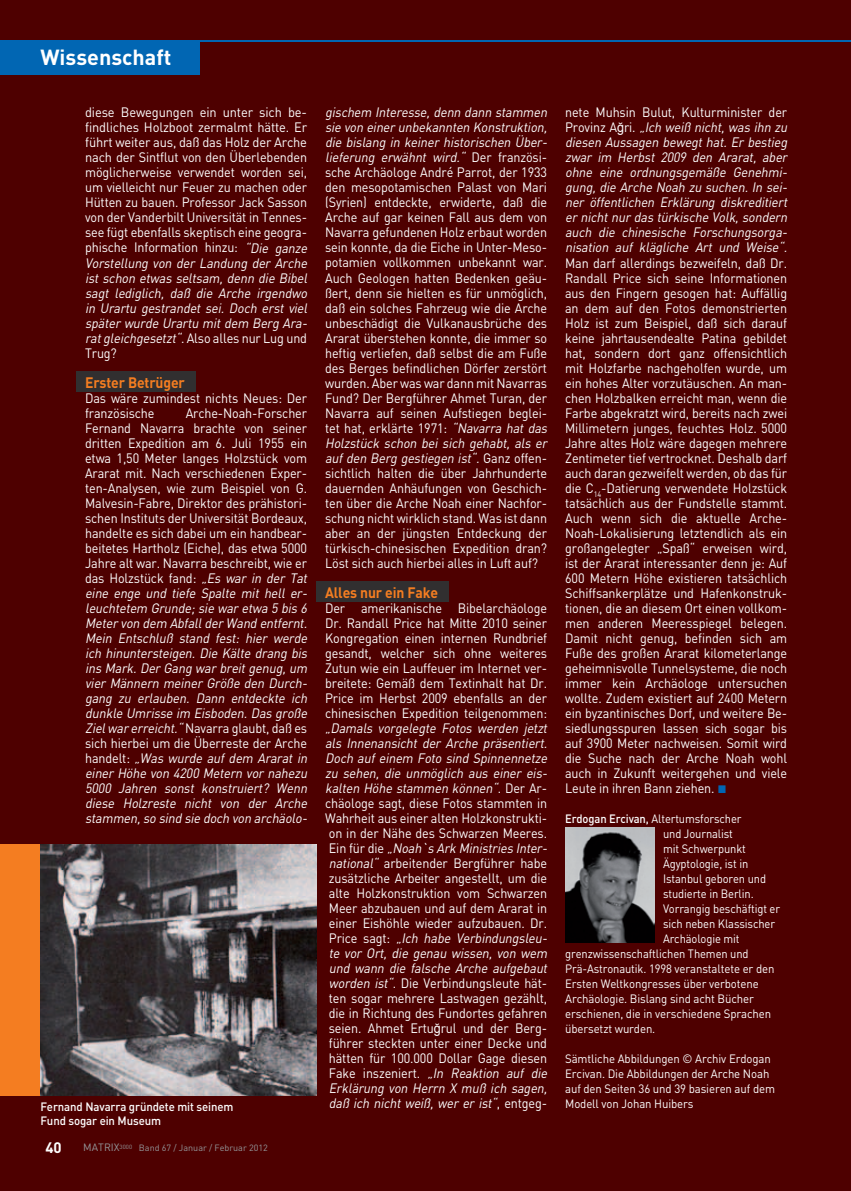
<style>
.page{position:relative;width:851px;height:1191px;background:#fff}
.page>*{position:absolute;margin:0;border:0;box-sizing:border-box;transform-origin:0 0}
.t1{font:700 21.6px "DIN";color:#fff}
.t2{font:700 15px "DIN";letter-spacing:-.01em;color:#f47d21;scale:.93 1}
.t3{font:700 15px "DIN";color:#fff}
.t4{font:13.5px/15px "DIN";letter-spacing:-.01em;color:#fff;scale:.93 1}
.t5{font:italic 13.5px/15px "DIN";color:#fff;scale:.93 1}
.t6{font:13.5px/15px "DIN";letter-spacing:-.01em;color:#fff;scale:.95 1}
.t7{font:12px/15px "DIN";letter-spacing:-.01em;color:#fff;scale:.95 1}
.t8{font:12px "DIN";letter-spacing:-.01em;color:#fff;scale:.93 1}
.t9{font:500 12px "DIN";letter-spacing:-.01em;color:#fff;scale:.95 1}
.t10{font:9px "DIN";color:#939598}
.s1{font-style:italic}
.s2{font-family:"Arial"}
.s3{font-style:normal}
.s4{font-family:"Arial";font-style:normal}
.s5{font-family:"Arial";font-size:16.5px;color:#0166b3}
.s6{font-weight:500}
.s7{font-size:10.5px}
</style>
<div class="page">
<div style="left:0;top:0;width:850px;height:1191px;background:#4e0000"></div>
<div style="left:316px;top:581px;width:132px;height:21px;background:#312f30"></div>
<div style="left:77px;top:371px;width:119px;height:20px;background:#312f30"></div>
<div style="left:0;top:844px;width:40px;height:251px;background:#f47d21"></div>
<img style="left:40px;top:844px;width:276px;height:251px">
<img style="left:565px;top:828px;width:89px;height:114px">
<div style="left:0;top:40px;width:200px;height:34px;background:#0166b3"></div>
<hr style="left:0;top:40px;width:850px;height:2px;background:#0166b3">
<h1 class="t1" style="left:40px;top:43px;width:132px">Wissenschaft</h1>
<p class="t4" style="left:325px;top:105px;width:243px"><span class="s1">gischem Interesse,denn dann stammen sie von einerunbekannten Konstruktion, die bislang in keiner historischen Über&shy;lieferung erwähnt wird.“</span> D e r f ra n z ö s i - sche Archäologe André Parrot, der 1933 den mesopotamischen Palast von Mari (Syrien) entdeckte, erwiderte, daß die Arche auf gar keinen Fall aus dem von Navarra gefundenen Holz erbaut worden sein konnte, da die Eiche in Unter-Meso&shy;potamien vollkommen unbekannt war.<br>Auch Geologen hatten Bedenken geäu&shy;ßert, denn sie hielten es für unmöglich, daß ein solches Fahrzeug wie die Arche unbeschädigt die Vulkanausbrüche des Ararat überstehen konnte, die immer so heftig verliefen, daß selbst die am Fuße des Berges befindlichen Dörfer zerstört wurden. Aber was war dann mit Navarras Fund? Der Bergführer Ahmet Turan, der Navarra auf seinen Aufstiegen beglei&shy;tet hat, erklärte 1971: <span class="s1">“Navarra hat das Holzstück schon bei sich gehabt, als er auf den Berg gestiegen ist“.</span> G a n z o ff e n - sichtlich halten die über Jahrhunderte dauernden Anhäufungen von Geschich&shy;ten über die Arche Noah einer Nachfor&shy;schung nicht wirklich stand. Was ist dann aber an der jüngsten Entdeckung der türkisch-chinesischen Expedition dran?<br>Löst sich auch hierbei alles in Luft auf?</p>
<p class="t2" style="left:325px;top:582px;width:123px">Alles nur ein Fake</p>
<p class="t4" style="left:325px;top:600px;width:240px;text-align:justify">Der amerikanische Bibelarchäologe Dr. Randall Price hat Mitte 2010 seiner Kongregation einen internen Rundbrief gesandt, welcher sich ohne weiteres Zutun wie ein Lauffeuer im Internet ver&shy;breitete: Gemäß dem Textinhalt hat Dr.<br>Price im Herbst 2009 ebenfalls an der chinesischen Expedition teilgenommen:</p>
<p class="t4" style="left:325px;top:720px;width:243px"><span class="s1">„Damals vorgelegte Fotos werden jetzt als Innenansicht der Arche präsentiert.<br>Doch auf einem Foto sind Spinnennetze zu sehen, die unmöglich aus einer eis&shy;kalten Höhe stammen können“</span>. D e r A r&shy;chäologe sagt, diese Fotos stammten in Wahrheit aus einer alten Holzkonstrukti&shy;on in der Nähe des Schwarzen Meeres.<br>E i n f ü r d i e <span class="s1">„Noah`s Ark Ministries Inter&shy;national“</span> arbeitender Bergführer habe zusätzliche Arbeiter angestellt, um die alte Holzkonstruktion vom Schwarzen Meer abzubauen und auf dem Ararat in einer Eishöhle wieder aufzubauen. Dr.<br>P r i c e s a g t : <span class="s1">„Ich habe Verbindungsleu&shy;te vor Ort, die genau wissen, von wem und wann die falsche Arche aufgebaut worden ist“</span>. Die Verbindungsleute hät&shy;ten sogar mehrere Lastwagen gezählt, die in Richtung des Fundortes gefahren seien. Ahmet Ertu<span class="s2">ğ</span>rul und der Berg&shy;führer steckten unter einer Decke und hätten für 100.000 Dollar Gage diesen Fake inszeniert. <span class="s1">„In Reaktion auf die Erklärung von Herrn X muß ich sagen, daß ich nicht weiß, wer er ist“</span>, e n t g e g -</p>
<p class="t5" style="left:565px;top:105px;width:243px"><span class="s3">nete Muhsin Bulut, Kulturminister der P ro v i n z A</span><span class="s4">ğ</span> <span class="s3">r i .</span> „Ich weiß nicht, was ihn zu diesen Aussagen bewegt hat. Er bestieg zwar im Herbst 2009 den Ararat, aber ohne eine ordnungsgemäße Genehmi&shy;gung, die Arche Noah zu suchen. In sei&shy;ner öffentlichen Erklärung diskreditiert ernichtnurdas türkische Volk,sondern auch die chinesische Forschungsorga&shy;nisation auf klägliche Art und Weise“.</p>
<p class="t4" style="left:565px;top:255px;width:240px;text-align:justify">Man darf allerdings bezweifeln, daß Dr.<br>Randall Price sich seine Informationen aus den Fingern gesogen hat: Auffällig an dem auf den Fotos demonstrierten Holz ist zum Beispiel, daß sich darauf keine jahrtausendealte Patina gebildet hat, sondern dort ganz offensichtlich mit Holzfarbe nachgeholfen wurde, um ein hohes Alter vorzutäuschen. An man&shy;chen Holzbalken erreicht man, wenn die Farbe abgekratzt wird, bereits nach zwei Millimetern junges, feuchtes Holz. 5000<br>Jahre altes Holz wäre dagegen mehrere Zentimeter tief vertrocknet. Deshalb darf auch daran gezweifelt werden, ob das für die C<sub>14</sub>-Datierung verwendete Holzstück tatsächlich aus der Fundstelle stammt.<br>Auch wenn sich die aktuelle Arche-Noah-Lokalisierung letztendlich als ein großangelegter „Spaß“ erweisen wird, ist der Ararat interessanter denn je: Auf 600 Metern Höhe existieren tatsächlich Schiffsankerplätze und Hafenkonstruk&shy;tionen, die an diesem Ort einen vollkom&shy;men anderen Meeresspiegel belegen.<br>Damit nicht genug, befinden sich am Fuße des großen Ararat kilometerlange geheimnisvolle Tunnelsysteme, die noch immer kein Archäologe untersuchen wollte. Zudem existiert auf 2400 Metern ein byzantinisches Dorf, und weitere Be&shy;siedlungsspuren lassen sich sogar bis auf 3900 Meter nachweisen. Somit wird die Suche nach der Arche Noah wohl auch in Zukunft weitergehen und viele Leute in ihren Bann ziehen. <span class="s5">■</span></p>
<p class="t8" style="left:565px;top:811px;width:191px"><span class="s6">Erdogan Ercivan,</span> Altertumsforscher</p>
<p class="t8" style="left:663px;top:826px;width:77px">und Journalist</p>
<p class="t8" style="left:663px;top:841px;width:91px">mit Schwerpunkt</p>
<p class="t8" style="left:663px;top:856px;width:93px">Ägyptologie, ist in</p>
<p class="t8" style="left:663px;top:871px;width:112px">Istanbul geboren und</p>
<p class="t8" style="left:663px;top:886px;width:99px">studierte in Berlin.</p>
<p class="t8" style="left:663px;top:901px;width:127px">Vorrangig beschäftigt er</p>
<p class="t8" style="left:663px;top:916px;width:122px">sich neben Klassischer</p>
<p class="t8" style="left:663px;top:931px;width:84px">Archäologie mit</p>
<p class="t8" style="left:565px;top:946px;width:199px">grenzwissenschaftlichen Themen und</p>
<p class="t8" style="left:565px;top:961px;width:226px">Prä-Astronautik. 1998 veranstaltete er den</p>
<p class="t7" style="left:565px;top:975px;width:205px">Ersten Weltkongresses über verbotene</p>
<p class="t7" style="left:565px;top:990px;width:200px">Archäologie. Bislang sind acht Bücher</p>
<p class="t7" style="left:565px;top:1005px;width:218px">erschienen, die in verschiedene Sprachen</p>
<p class="t7" style="left:565px;top:1020px;width:96px">übersetzt wurden.</p>
<p class="t7" style="left:565px;top:1050px;width:222px">Sämtliche Abbildungen © Archiv Erdogan<br>Ercivan. Die Abbildungen der Arche Noah auf den Seiten 36 und 39 basieren auf dem</p>
<p class="t6" style="left:85px;top:105px;width:238px">diese Bewegungen ein unter sich be&shy;findliches Holzboot zermalmt hätte. Er führt weiter aus, daß das Holz der Arche nach der Sintflut von den Überlebenden möglicherweise verwendet worden sei, um vielleicht nur Feuer zu machen oder Hütten zu bauen. Professor Jack Sasson von der Vanderbilt Universität in Tennes&shy;see fügt ebenfalls skeptisch eine geogra&shy;phische Information hinzu: <span class="s1">“Die ganze Vorstellung von der Landung der Arche ist schon etwas seltsam, denn die Bibel sagt lediglich, daß die Arche irgendwo in Urartu gestrandet sei. Doch erst viel später wurde Urartu mit dem Berg Ara&shy;ratgleichgesetzt“</span>. Als o a l le s n u r L u g u n d Trug?</p>
<p class="t2" style="left:85px;top:372px;width:109px">Erster Betrüger</p>
<p class="t4" style="left:85px;top:390px;width:240px">Das wäre zumindest nichts Neues: Der französische</p>
<p class="t5" style="left:85px;top:405px;width:243px;text-indent:101px"><span class="s3">Arche-Noah-Forscher Fernand Navarra brachte von seiner dritten Expedition am 6. Juli 1955 ein etwa 1,50 Meter langes Holzstück vom Ararat mit. Nach verschiedenen Exper&shy;ten-Analysen, wie zum Beispiel von G.<br>Malvesin-Fabre, Direktor des prähistori&shy;schen Instituts der Universität Bordeaux, handelte es sich dabei um ein handbear&shy;beitetes Hartholz (Eiche), das etwa 5000<br>Jahre alt war. Navarra beschreibt, wie er das Holzstück fand:</span> „Es war in der Tat eine enge und tiefe Spalte mit hell er&shy;leuchtetem Grunde;sie waretwa 5 bis 6<br>Metervon dem AbfallderWand entfernt.<br>Mein Entschluß stand fest: hier werde ich hinuntersteigen. Die Kälte drang bis ins Mark.DerGang warbreitgenug,um vier Männern meiner Größe den Durch&shy;gang zu erlauben. Dann entdeckte ich dunkle Umrisse im Eisboden.Das große Zielwarerreicht.“<span class="s3">Navarra glaubt, daß es sich hierbei um die Überreste der Arche h a n d e lt :</span> „Was wurde auf dem Ararat in einer Höhe von 4200 Metern vor nahezu 5000 Jahren sonst konstruiert? Wenn diese Holzreste nicht von der Arche stammen,so sind sie doch von archäolo-</p>
<p class="t9" style="left:40px;top:1098px;width:205px">Fernand Navarra gründete mit seinem</p>
<p class="t7" style="left:565px;top:1095px;width:137px">Modell von Johan Huibers</p>
<p class="t9" style="left:40px;top:1113px;width:128px">Fund sogar ein Museum</p>
<p class="t3" style="left:45px;top:1137px;width:18px">40</p>
<p class="t10" style="left:83px;top:1142px;width:186px"><span class="s7">MATRIX</span><sup>3000</sup> Band 67 / Januar / Februar 2012</p>
</div>
